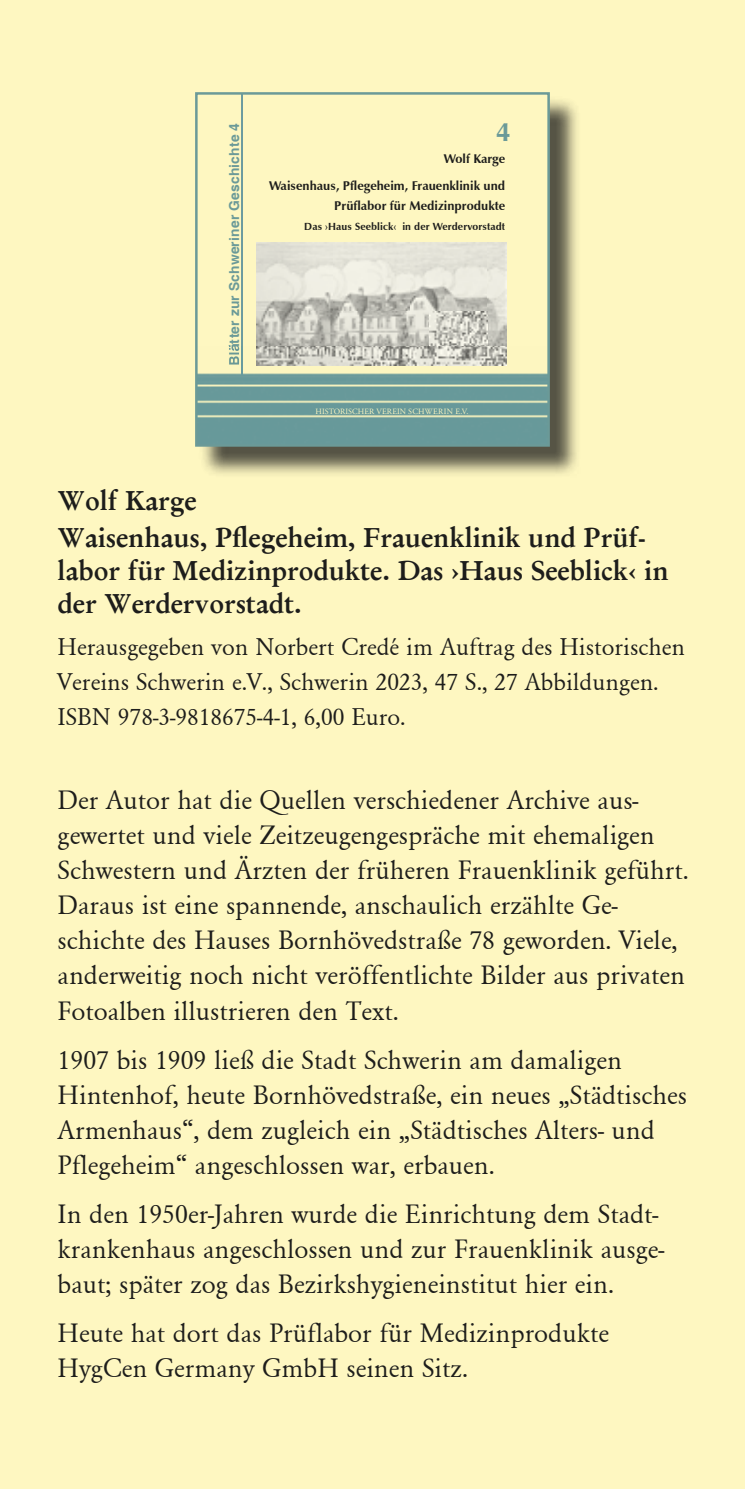
<style>
.page{position:relative;width:745px;height:1489px;background:#fff}
.page>*{position:absolute;margin:0;border:0;box-sizing:border-box;transform-origin:0 0}
.t1{font:27.5px/35px "Garamond";color:#1d1d1b}
.t2{font:600 27.5px/36.5px "Garamond";color:#1d1d1b}
.t3{font:700 26.5px "Optima";color:#6b9a98}
.t4{font:25px/35px "Garamond";color:#1d1d1b}
.t5{font:700 13.75px "Helvetica";letter-spacing:.015em;color:#6b9a98}
.t6{font:700 12.75px/27.2px "Zapf Humanist 601 BT";color:#1d1d1b;text-align:right}
.t7{font:700 10.25px "Zapf Humanist 601 BT";letter-spacing:.01em;color:#1d1d1b}
.t8{font:8px "Adobe Garamond Pro";letter-spacing:.01em;color:#fef7c1}
</style>
<div class="page">
<div style="left:0;top:0;width:744px;height:1488px;background:#fef7c1"></div>
<div style="left:199px;top:96px;width:381px;height:381px;background:#1d1d1b;opacity:.75"></div>
<div style="left:196px;top:93px;width:352px;height:352px;background:#fef7c1"></div>
<img style="left:198px;top:346px;width:135px;height:97px">
<img style="left:333px;top:365px;width:136px;height:78px">
<img style="left:469px;top:346px;width:77px;height:97px">
<img style="left:229px;top:346px;width:10px;height:18px">
<img style="left:241px;top:95px;width:2px;height:279px">
<img style="left:257px;top:242px;width:249px;height:123px">
<div style="left:195px;top:92px;width:354px;height:354px;border:2px solid #6b9a98"></div>
<p class="t5" style="left:226px;top:365px;width:244px;rotate:-90deg">Blätter zur Schweriner Geschichte 4</p>
<p class="t3" style="left:495px;top:116px;width:16px">4</p>
<p class="t6" style="left:269px;top:145px;width:237px">Wolf Karge<br>Waisenhaus, Pflegeheim, Frauenklinik und</p>
<p class="t6" style="left:334px;top:192px;width:172px">Prüflabor für Medizinprodukte</p>
<p class="t7" style="left:304px;top:220px;width:202px">Das ›Haus Seeblick‹ in der Werdervorstadt</p>
<p class="t8" style="left:315px;top:406px;width:154px">HISTORISCHER VEREIN SCHWERIN E.V.</p>
<p class="t2" style="left:58px;top:482px;width:589px">Wolf Karge<br>Waisenhaus, Pflegeheim, Frauenklinik und Prüf-</p>
<p class="t2" style="left:58px;top:554px;width:612px;line-height:33px">labor für Medizinprodukte. Das ›Haus Seeblick‹ in der Werdervorstadt.</p>
<p class="t4" style="left:58px;top:628px;width:628px">Herausgegeben von Norbert Credé im Auftrag des Historischen<br>Vereins Schwerin e.V., Schwerin 2023, 47 S., 27 Abbildungen.<br>ISBN 978-3-9818675-4-1, 6,00 Euro.</p>
<p class="t1" style="left:58px;top:782px;width:632px">Der Autor hat die Quellen verschiedener Archive aus&shy;gewertet und viele Zeitzeugengespräche mit ehemaligen Schwestern und Ärzten der früheren Frauenklinik geführt.<br>Daraus ist eine spannende, anschaulich erzählte Ge&shy;schichte des Hauses Bornhövedstraße 78 geworden. Viele, anderweitig noch nicht veröffentlichte Bilder aus privaten Fotoalben illustrieren den Text.</p>
<p class="t1" style="left:58px;top:1041px;width:630px">1907 bis 1909 ließ die Stadt Schwerin am damaligen Hintenhof, heute Bornhövedstraße, ein neues „Städtisches Armenhaus“, dem zugleich ein „Städtisches Alters- und Pflegeheim“ angeschlossen war, erbauen.</p>
<p class="t1" style="left:58px;top:1195px;width:607px">In den 1950er-Jahren wurde die Einrichtung dem Stadt&shy;krankenhaus angeschlossen und zur Frauenklinik ausge&shy;baut; später zog das Bezirkshygieneinstitut hier ein.</p>
<p class="t1" style="left:58px;top:1314px;width:552px">Heute hat dort das Prüflabor für Medizinprodukte<br>HygCen Germany GmbH seinen Sitz.</p>
</div>
